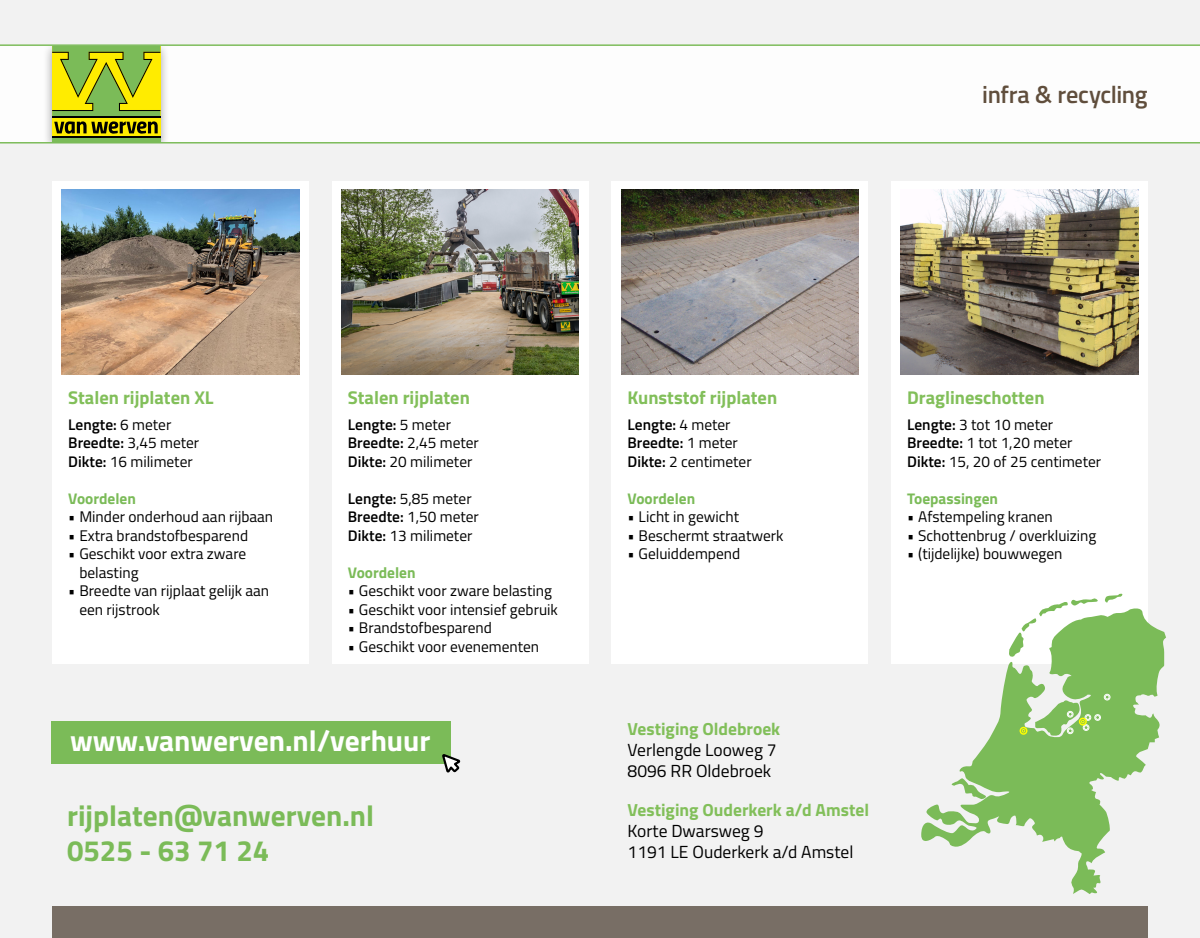
<style>
.page{position:relative;width:1200px;height:938px;background:#f2f2f2}
.page>*{position:absolute;margin:0;border:0;box-sizing:border-box;transform-origin:0 0}
.t1{font:700 29.5px "Titillium";color:#fff}
.t2{font:700 29.38px/35.2px "Titillium";color:#7bbb58}
.t3{font:600 24.31px "Titillium";letter-spacing:-.015em;color:#604e3c}
.t4{font:700 18.44px "Titillium";color:#82bf5a}
.t5{font:17.5px/21px "Titillium";color:#000}
.t6{font:700 17.5px "Titillium";color:#82bf5a}
.t7{font:15.38px/18.4px "Titillium";color:#000}
.t8{font:700 15.38px "Titillium";color:#7bbb58}
.s1{font-weight:600}
</style>
<div class="page">
<div style="left:52px;top:181px;width:257px;height:482px;background:#fff"></div>
<img style="left:62px;top:190px;width:237px;height:185px">
<div style="left:332px;top:181px;width:257px;height:482px;background:#fff"></div>
<img style="left:341px;top:190px;width:238px;height:185px">
<div style="left:611px;top:181px;width:257px;height:482px;background:#fff"></div>
<img style="left:621px;top:190px;width:238px;height:185px">
<div style="left:891px;top:181px;width:257px;height:482px;background:#fff"></div>
<img style="left:901px;top:190px;width:237px;height:185px">
<div style="left:52px;top:720px;width:399px;height:43px;background:#7bbb58"></div>
<svg style="left:441px;top:754px;width:20px;height:19px"></svg>
<svg style="left:0;top:44px;width:1200px;height:99px"></svg>
<div style="left:52px;top:906px;width:1096px;height:32px;background:#786e65"></div>
<svg style="left:921px;top:608px;width:245px;height:286px"></svg>
<svg style="left:950px;top:778px;width:38px;height:21px"></svg>
<div style="left:1020px;top:726px;width:7px;height:8px;border:1px solid #ff0;border-radius:50%"></div>
<svg style="left:1021px;top:728px;width:5px;height:5px"></svg>
<svg style="left:1035px;top:694px;width:75px;height:43px"></svg>
<svg style="left:1009px;top:593px;width:115px;height:64px"></svg>
<h3 class="t3" style="left:982px;top:76px;width:167px">infra &amp; recycling</h3>
<p class="t4" style="left:68px;top:383px;width:147px">Stalen rijplaten XL</p>
<p class="t7" style="left:68px;top:414px;width:133px"><span class="s1">Lengte:</span> 6 meter<br><span class="s1">Breedte:</span> 3,45 meter<br><span class="s1">Dikte:</span> 16 milimeter</p>
<p class="t8" style="left:68px;top:486px;width:69px">Voordelen</p>
<p class="t7" style="left:68px;top:507px;width:206px">• Minder onderhoud aan rijbaan</p>
<p class="t7" style="left:68px;top:525px;width:181px">• Extra brandstofbesparend</p>
<p class="t7" style="left:79px;top:544px;width:168px;text-indent:-11px">• Geschikt voor extra zware belasting</p>
<p class="t7" style="left:79px;top:581px;width:191px;text-indent:-11px">• Breedte van rijplaat gelijk aan een rijstrook</p>
<p class="t4" style="left:348px;top:383px;width:124px">Stalen rijplaten</p>
<p class="t7" style="left:348px;top:414px;width:133px"><span class="s1">Lengte:</span> 5 meter<br><span class="s1">Breedte:</span> 2,45 meter<br><span class="s1">Dikte:</span> 20 milimeter</p>
<p class="t7" style="left:348px;top:488px;width:133px"><span class="s1">Lengte:</span> 5,85 meter<br><span class="s1">Breedte:</span> 1,50 meter<br><span class="s1">Dikte:</span> 13 milimeter</p>
<p class="t8" style="left:348px;top:560px;width:69px">Voordelen</p>
<p class="t7" style="left:348px;top:581px;width:206px">• Geschikt voor zware belasting</p>
<p class="t7" style="left:348px;top:599px;width:212px">• Geschikt voor intensief gebruik</p>
<p class="t7" style="left:348px;top:618px;width:145px">• Brandstofbesparend</p>
<p class="t7" style="left:348px;top:636px;width:193px">• Geschikt voor evenementen</p>
<h1 class="t1" style="left:70px;top:718px;width:362px">www.vanwerven.nl/verhuur</h1>
<h2 class="t2" style="left:67px;top:796px;width:309px">rijplaten@vanwerven.nl<br>0525 - 63 71 24</h2>
<p class="t4" style="left:628px;top:383px;width:151px">Kunststof rijplaten</p>
<p class="t7" style="left:628px;top:414px;width:126px"><span class="s1">Lengte:</span> 4 meter<br><span class="s1">Breedte:</span> 1 meter<br><span class="s1">Dikte:</span> 2 centimeter</p>
<p class="t8" style="left:628px;top:486px;width:69px">Voordelen</p>
<p class="t7" style="left:628px;top:507px;width:113px">• Licht in gewicht</p>
<p class="t7" style="left:628px;top:525px;width:157px">• Beschermt straatwerk</p>
<p class="t7" style="left:628px;top:544px;width:114px">• Geluiddempend</p>
<p class="t4" style="left:907px;top:383px;width:139px">Draglineschotten</p>
<p class="t7" style="left:907px;top:414px;width:196px"><span class="s1">Lengte:</span> 3 tot 10 meter<br><span class="s1">Breedte:</span> 1 tot 1,20 meter<br><span class="s1">Dikte:</span> 15, 20 of 25 centimeter</p>
<p class="t8" style="left:907px;top:486px;width:92px">Toepassingen</p>
<p class="t7" style="left:907px;top:507px;width:147px">• Afstempeling kranen</p>
<p class="t7" style="left:907px;top:525px;width:191px">• Schottenbrug / overkluizing</p>
<p class="t7" style="left:907px;top:544px;width:157px">• (tijdelijke) bouwwegen</p>
<p class="t6" style="left:628px;top:715px;width:154px">Vestiging Oldebroek</p>
<p class="t5" style="left:628px;top:738px;width:151px">Verlengde Looweg 7<br>8096 RR Oldebroek</p>
<p class="t6" style="left:628px;top:796px;width:243px">Vestiging Ouderkerk a/d Amstel</p>
<p class="t5" style="left:628px;top:819px;width:227px">Korte Dwarsweg 9<br>1191 LE Ouderkerk a/d Amstel</p>
</div>
